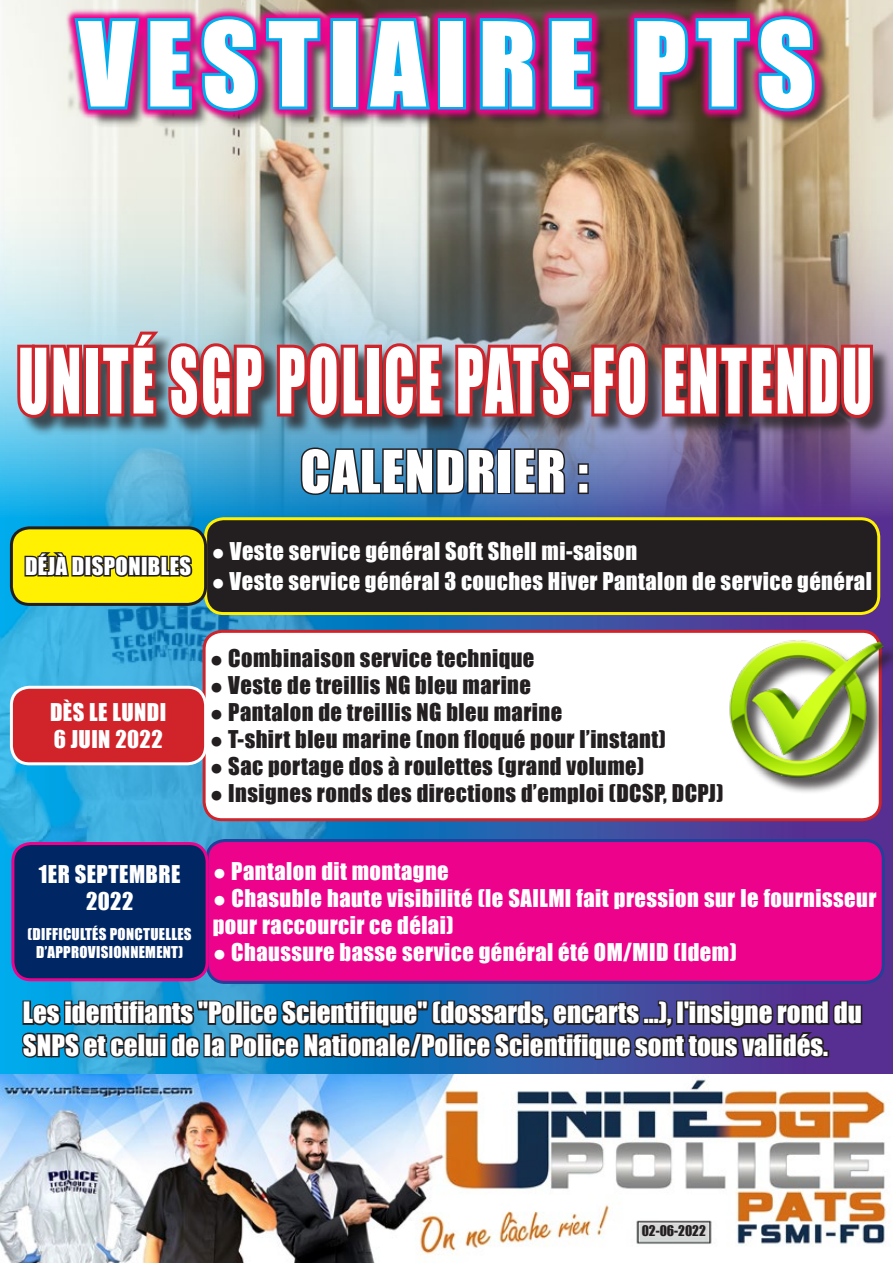
<style>
.page{position:relative;width:893px;height:1263px;background:#fff}
.page>*{position:absolute;margin:0;border:0;box-sizing:border-box;transform-origin:0 0}
.t1{font:108px "Impact";letter-spacing:.1em;color:#fff}
.t2{font:83.25px "Impact";letter-spacing:.05em;color:#fff;scale:.67 1}
.t3{font:54px "Impact";letter-spacing:.02em;color:#fff}
.t4{font:27px/32.4px "Impact";color:#fff}
.t5{font:22.5px/27px "Impact";letter-spacing:.02em;color:#fff}
.t6{font:22.5px "Impact";letter-spacing:.02em;color:#231f20}
.t7{font:15px "Impact";letter-spacing:.02em;color:#fff}
.t8{font:13.5px "Impact";color:#231f20}
</style>
<div class="page">
<svg style="left:416px;top:517px;width:477px;height:557px;background:#44459c"></svg>
<img style="left:0;top:517px;width:416px;height:727px">
<img style="left:0;top:0;width:893px;height:517px">
<div style="left:77px;top:19px;width:756px;height:110px;background:#231f20;opacity:.75"></div>
<img style="left:65px;top:7px;width:760px;height:114px">
<img style="left:71px;top:12px;width:252px;height:154px">
<div style="left:330px;top:18px;width:29px;height:91px;border:6px solid #00aeef"></div>
<img style="left:363px;top:0;width:70px;height:112px">
<div style="left:438px;top:18px;width:28px;height:91px;border:6px solid #00aeef"></div>
<svg style="left:477px;top:14px;width:63px;height:98px;background:#8a46ad"></svg>
<svg style="left:546px;top:15px;width:50px;height:97px;background:#8d44ad"></svg>
<svg style="left:631px;top:12px;width:188px;height:103px;background:#884599"></svg>
<img style="left:1px;top:1074px;width:885px;height:189px">
<svg style="left:299px;top:437px;width:198px;height:60px;background:#376a8d"></svg>
<div style="left:497px;top:448px;width:14px;height:46px;border:3px solid #231f20"></div>
<svg style="left:512px;top:446px;width:55px;height:50px;background:#4a5c7c"></svg>
<svg style="left:576px;top:462px;width:14px;height:34px"></svg>
<div style="left:20px;top:334px;width:872px;height:103px;background:#231f20;opacity:.75"></div>
<svg style="left:14px;top:322px;width:71px;height:112px;background:#9f717c"></svg>
<div style="left:83px;top:345px;width:18px;height:71px;border:6px solid #d1232a"></div>
<svg style="left:97px;top:327px;width:271px;height:96px;background:#975f68"></svg>
<div style="left:365px;top:345px;width:17px;height:71px;border:6px solid #d1232a"></div>
<svg style="left:379px;top:339px;width:67px;height:83px;background:#9c4750"></svg>
<svg style="left:452px;top:279px;width:124px;height:143px;background:#895759"></svg>
<div style="left:571px;top:372px;width:20px;height:17px;border:6px solid #d1232a"></div>
<svg style="left:588px;top:339px;width:64px;height:84px;background:#9c4347"></svg>
<svg style="left:659px;top:322px;width:218px;height:112px;background:#8d3f48"></svg>
<div style="left:206px;top:519px;width:673px;height:94px;background:#231f20;border-radius:18px"></div>
<div style="left:204px;top:517px;width:676px;height:98px;border:3px solid #fff101;border-radius:18px"></div>
<div style="left:11px;top:528px;width:195px;height:76px;background:#fff101;border-radius:18px"></div>
<svg style="left:24px;top:552px;width:169px;height:25px"></svg>
<div style="left:10px;top:526px;width:197px;height:80px;border:3px solid #231f20;border-radius:18px"></div>
<div style="left:204px;top:631px;width:676px;height:189px;background:#fff;border-radius:18px"></div>
<div style="left:203px;top:630px;width:679px;height:191px;border:3px solid #d1232a;border-radius:18px"></div>
<div style="left:11px;top:687px;width:195px;height:77px;background:#d1232a;border-radius:18px"></div>
<div style="left:10px;top:686px;width:197px;height:79px;border:3px solid #fff;border-radius:18px"></div>
<div style="left:207px;top:840px;width:676px;height:142px;background:#ed028c;border-radius:18px"></div>
<div style="left:206px;top:839px;width:679px;height:145px;border:3px solid #223f99;border-radius:18px"></div>
<div style="left:13px;top:843px;width:194px;height:137px;background:#002664;border-radius:18px"></div>
<div style="left:11px;top:842px;width:198px;height:139px;border:3px solid #ed028c;border-radius:18px"></div>
<svg style="left:20px;top:998px;width:844px;height:78px;background:#2b517d"></svg>
<div style="left:822px;top:1050px;width:7px;height:7px;border:3px solid #231f20"></div>
<div style="left:732px;top:643px;width:161px;height:152px;background:#231f20;opacity:.75"></div>
<img style="left:721px;top:630px;width:166px;height:166px">
<p class="t1" style="left:79px;top:-20px;width:737px">VESTIAIRE PTS</p>
<p class="t2" style="left:18px;top:316px;width:1276px">UNITÉ SGP POLICE PATS-FO ENTENDU</p>
<p class="t5" style="left:25px;top:552px;width:168px">DÉJÀ DISPONIBLES</p>
<p class="t3" style="left:300px;top:429px;width:289px">CALENDRIER :</p>
<p class="t5" style="left:211px;top:537px;width:427px">● Veste service général Soft Shell mi-saison</p>
<p class="t5" style="left:211px;top:567px;width:662px">● Veste service général 3 couches Hiver Pantalon de service général</p>
<p class="t5" style="left:50px;top:698px;width:118px">DÈS LE LUNDI</p>
<p class="t5" style="left:54px;top:725px;width:110px">6 JUIN 2022</p>
<p class="t6" style="left:210px;top:641px;width:326px">● Combinaison service technique</p>
<p class="t6" style="left:210px;top:668px;width:323px">● Veste de treillis NG bleu marine</p>
<p class="t6" style="left:210px;top:695px;width:354px">● Pantalon de treillis NG bleu marine</p>
<p class="t6" style="left:210px;top:722px;width:457px">● T-shirt bleu marine (non floqué pour l’instant)</p>
<p class="t6" style="left:210px;top:749px;width:436px">● Sac portage dos à roulettes (grand volume)</p>
<p class="t6" style="left:210px;top:776px;width:515px">● Insignes ronds des directions d’emploi (DCSP, DCPJ)</p>
<p class="t5" style="left:39px;top:860px;width:143px;text-align:center">1ER SEPTEMBRE<br>2022</p>
<p class="t7" style="left:28px;top:922px;width:166px">(DIFFICULTÉS PONCTUELLES</p>
<p class="t7" style="left:36px;top:940px;width:149px">D’APPROVISIONNEMENT)</p>
<p class="t5" style="left:213px;top:857px;width:237px">● Pantalon dit montagne</p>
<p class="t5" style="left:213px;top:884px;width:665px">● Chasuble haute visibilité (le SAILMI fait pression sur le fournisseur pour raccourcir ce délai)</p>
<p class="t5" style="left:213px;top:938px;width:525px">● Chaussure basse service général été OM/MID (Idem)</p>
<p class="t4" style="left:23px;top:996px;width:840px">Les identifiants "Police Scientifique" (dossards, encarts ...), l'insigne rond du<br>SNPS et celui de la Police Nationale/Police Scientifique sont tous validés.</p>
<p class="t8" style="left:642px;top:1220px;width:66px">02-06-2022</p>
</div>
